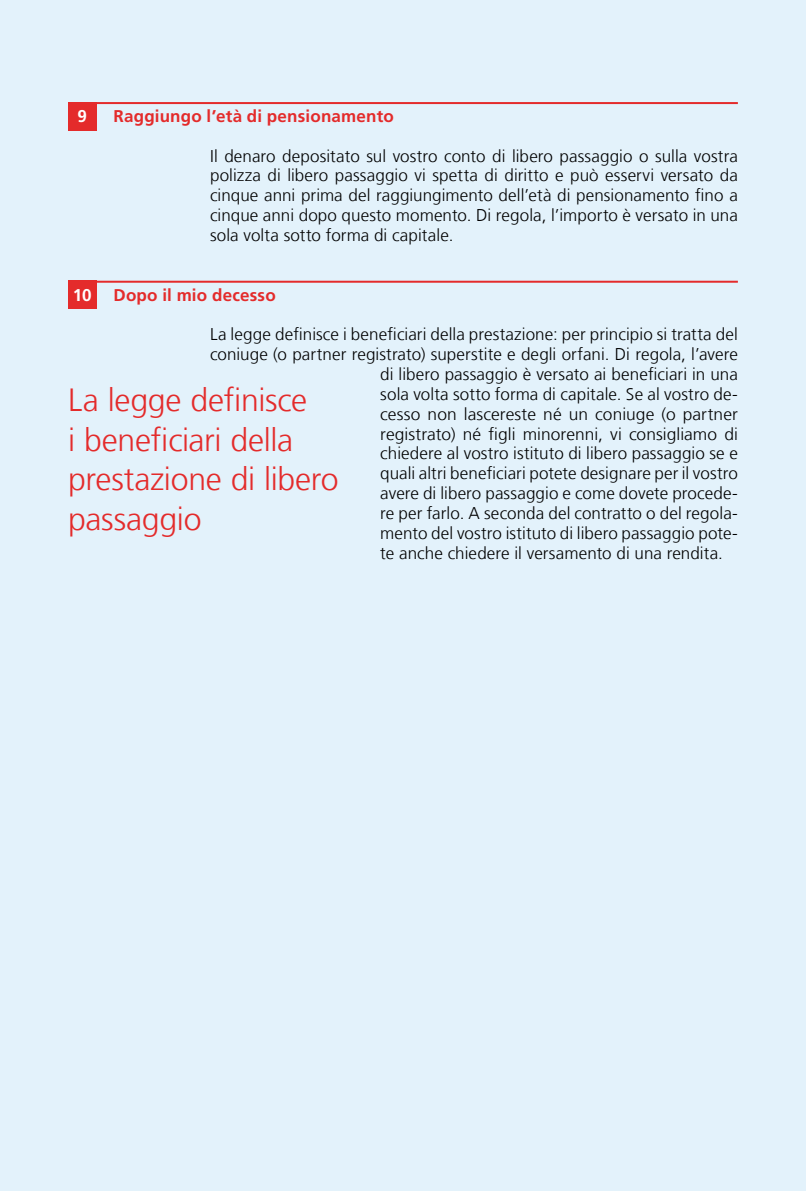
<style>
.page{position:relative;width:806px;height:1191px;background:#fff}
.page>*{position:absolute;margin:0;border:0;box-sizing:border-box;transform-origin:0 0}
.t1{font:300 32px/39.6px "Frutiger LT Com";letter-spacing:-.01em;color:#e42b2b}
.t2{font:300 17px/19.8px "Frutiger LT Com";letter-spacing:.005em;color:#000;text-align:justify}
.t3{font:700 17px "Frutiger LT Com";letter-spacing:.01em;color:#e42b2b}
.t4{font:700 17px "Frutiger LT Com";color:#fff}
</style>
<div class="page">
<div style="left:0;top:0;width:805px;height:1191px;background:#e3f2fb"></div>
<div style="left:68px;top:102px;width:28px;height:28px;background:#e42b2b"></div>
<hr style="left:68px;top:102px;width:669px;height:2px;background:#e42b2b">
<div style="left:68px;top:281px;width:28px;height:28px;background:#e42b2b"></div>
<hr style="left:68px;top:281px;width:669px;height:2px;background:#e42b2b">
<p class="t4" style="left:77px;top:106px;width:11px">9</p>
<p class="t3" style="left:113px;top:106px;width:282px">Raggiungo l’età di pensionamento</p>
<p class="t2" style="left:210px;top:146px;width:529px">Il denaro depositato sul vostro conto di libero passaggio o sulla vostra polizza di libero passaggio vi spetta di diritto e può esservi versato da cinque anni prima del raggiungimento dell’età di pensionamento fino a cinque anni dopo questo momento. Di regola, l’importo è versato in una sola volta sotto forma di capitale.</p>
<p class="t3" style="left:113px;top:285px;width:164px">Dopo il mio decesso</p>
<p class="t2" style="left:210px;top:324px;width:529px">La legge definisce i beneficiari della prestazione: per principio si tratta del</p>
<p class="t2" style="left:210px;top:344px;width:529px">coniuge (o partner registrato) superstite e degli orfani. Di regola, l’avere</p>
<p class="t2" style="left:380px;top:364px;width:359px">di libero passaggio è versato ai beneficiari in una</p>
<p class="t2" style="left:380px;top:384px;width:359px">sola volta sotto forma di capitale. Se al vostro de-</p>
<p class="t2" style="left:380px;top:404px;width:359px">cesso non lascereste né un coniuge (o partner</p>
<p class="t2" style="left:380px;top:424px;width:359px">registrato) né figli minorenni, vi consigliamo di</p>
<p class="t2" style="left:380px;top:444px;width:359px">chiedere al vostro istituto di libero passaggio se e</p>
<p class="t2" style="left:380px;top:463px;width:359px">quali altri beneficiari potete designare per il vostro</p>
<p class="t2" style="left:380px;top:483px;width:359px">avere di libero passaggio e come dovete procede-</p>
<p class="t2" style="left:380px;top:503px;width:359px">re per farlo. A seconda del contratto o del regola-</p>
<p class="t2" style="left:380px;top:523px;width:359px">mento del vostro istituto di libero passaggio pote-</p>
<p class="t2" style="left:380px;top:543px;width:344px">te anche chiedere il versamento di una rendita.</p>
<p class="t4" style="left:73px;top:285px;width:20px">10</p>
<h1 class="t1" style="left:68px;top:380px;width:272px">La legge definisce<br>i beneficiari della prestazione di libero passaggio</h1>
</div>
